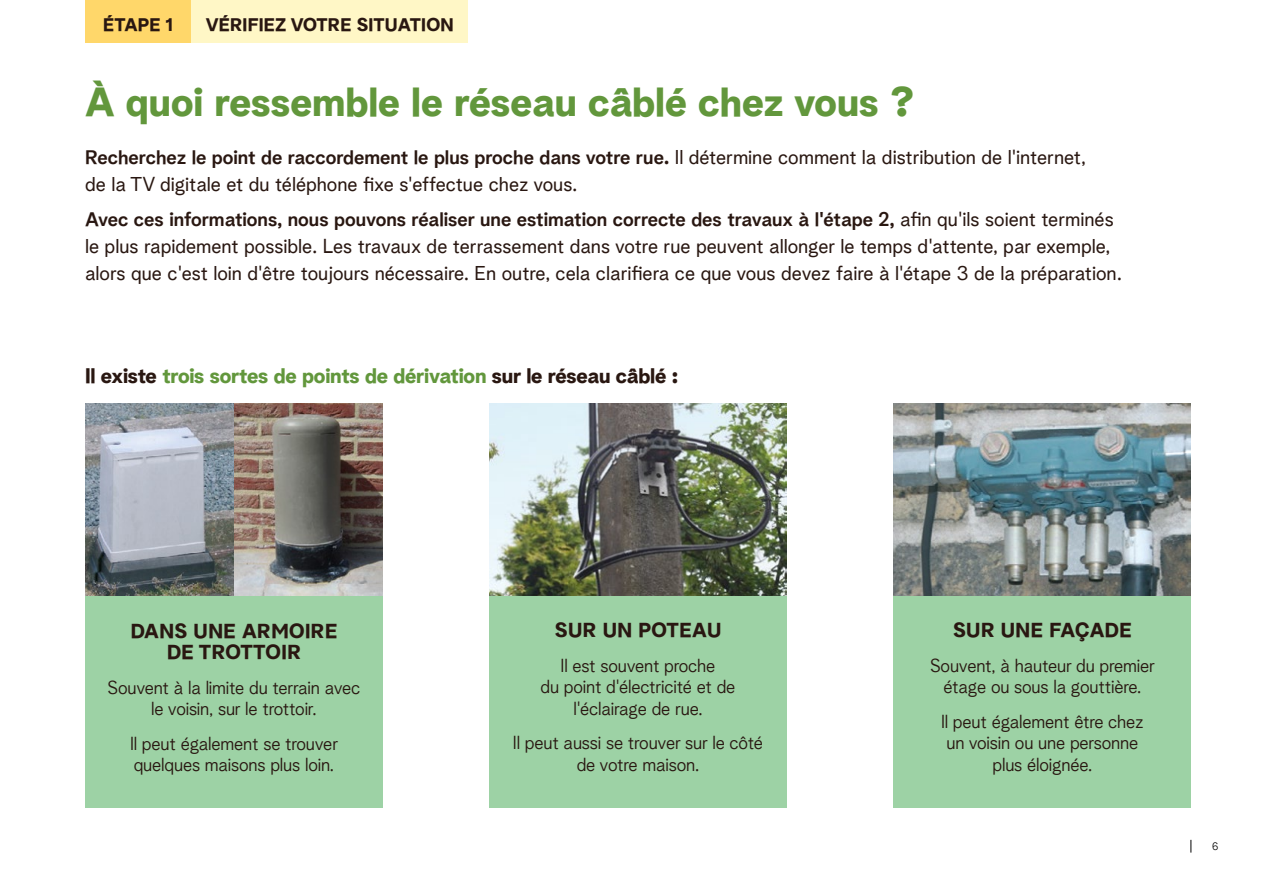
<style>
.page{position:relative;width:1276px;height:893px;background:#fff}
.page>*{position:absolute;margin:0;border:0;box-sizing:border-box;transform-origin:0 0}
.t1{font:700 40.5px "Telenet Albra";color:#62973c}
.t2{font:700 21px "Telenet Albra";letter-spacing:-.01em;color:#62973c}
.t3{font:700 20.25px/21px "Telenet Albra";letter-spacing:.02em;color:#291711;text-align:center}
.t4{font:19.5px/27px "Telenet Albra";color:#291711}
.t5{font:19.5px "Telenet Albra Semi";color:#291711}
.t6{font:700 18.15px "Telenet Albra";letter-spacing:.01em;color:#291711}
.t7{font:300 18px/21.6px "Telenet Albra";letter-spacing:-.01em;color:#291711;text-align:center}
.t8{font:300 10.5px "Telenet Albra";color:#000}
.s1{font-family:"Telenet Albra"}
.s2{color:#291711}
</style>
<div class="page">
<div style="left:85px;top:404px;width:298px;height:404px;background:#9dd2a5"></div>
<div style="left:489px;top:404px;width:298px;height:404px;background:#9dd2a5"></div>
<div style="left:893px;top:404px;width:298px;height:404px;background:#9dd2a5"></div>
<img style="left:489px;top:404px;width:298px;height:191px">
<img style="left:893px;top:404px;width:298px;height:191px">
<img style="left:234px;top:404px;width:149px;height:191px">
<svg style="left:85px;top:404px;width:149px;height:191px;background:#9299a1"></svg>
<div style="left:85px;top:0;width:106px;height:43px;background:#ffd76a"></div>
<div style="left:191px;top:0;width:277px;height:43px;background:#fff7c6"></div>
<svg style="left:1190px;top:840px;width:1px;height:13px"></svg>
<p class="t6" style="left:103px;top:10px;width:72px">ÉTAPE 1</p>
<p class="t6" style="left:206px;top:10px;width:249px">VÉRIFIEZ VOTRE SITUATION</p>
<h1 class="t1" style="left:85px;top:70px;width:831px">À quoi ressemble le réseau câblé chez vous ?</h1>
<p class="t5" style="left:85px;top:142px;width:1002px">Recherchez le point de raccordement le plus proche dans votre rue. <span class="s1">Il détermine comment la distribution de l'internet,</span></p>
<p class="t4" style="left:85px;top:168px;width:494px">de la TV digitale et du téléphone fixe s'effectue chez vous.</p>
<p class="t5" style="left:85px;top:204px;width:1030px">Avec ces informations, nous pouvons réaliser une estimation correcte des travaux à l'étape 2, <span class="s1">afin qu'ils soient terminés</span></p>
<p class="t4" style="left:85px;top:231px;width:1038px">le plus rapidement possible. Les travaux de terrassement dans votre rue peuvent allonger le temps d'attente, par exemple, alors que c'est loin d'être toujours nécessaire. En outre, cela clarifiera ce que vous devez faire à l'étape 3 de la préparation.</p>
<p class="t2" style="left:85px;top:359px;width:594px"><span class="s2">Il existe</span> trois sortes de points de dérivation <span class="s2">sur le réseau câblé :</span></p>
<p class="t3" style="left:131px;top:618px;width:208px">DANS UNE ARMOIRE<br>DE TROTTOIR</p>
<p class="t7" style="left:107px;top:675px;width:254px">Souvent à la limite du terrain avec le voisin, sur le trottoir.</p>
<p class="t7" style="left:130px;top:731px;width:210px;text-align:left">Il peut également se trouver quelques maisons plus loin.</p>
<p class="t3" style="left:555px;top:618px;width:168px">SUR UN POTEAU</p>
<p class="t7" style="left:540px;top:653px;width:196px">Il est souvent proche<br>du point d'électricité et de l'éclairage de rue.</p>
<p class="t7" style="left:513px;top:730px;width:252px">Il peut aussi se trouver sur le côté de votre maison.</p>
<p class="t3" style="left:953px;top:618px;width:180px">SUR UNE FAÇADE</p>
<p class="t7" style="left:930px;top:653px;width:226px">Souvent, à hauteur du premier étage ou sous la gouttière.</p>
<p class="t7" style="left:941px;top:709px;width:204px">Il peut également être chez un voisin ou une personne plus éloignée.</p>
<p class="t8" style="left:1212px;top:839px;width:8px">6</p>
</div>
